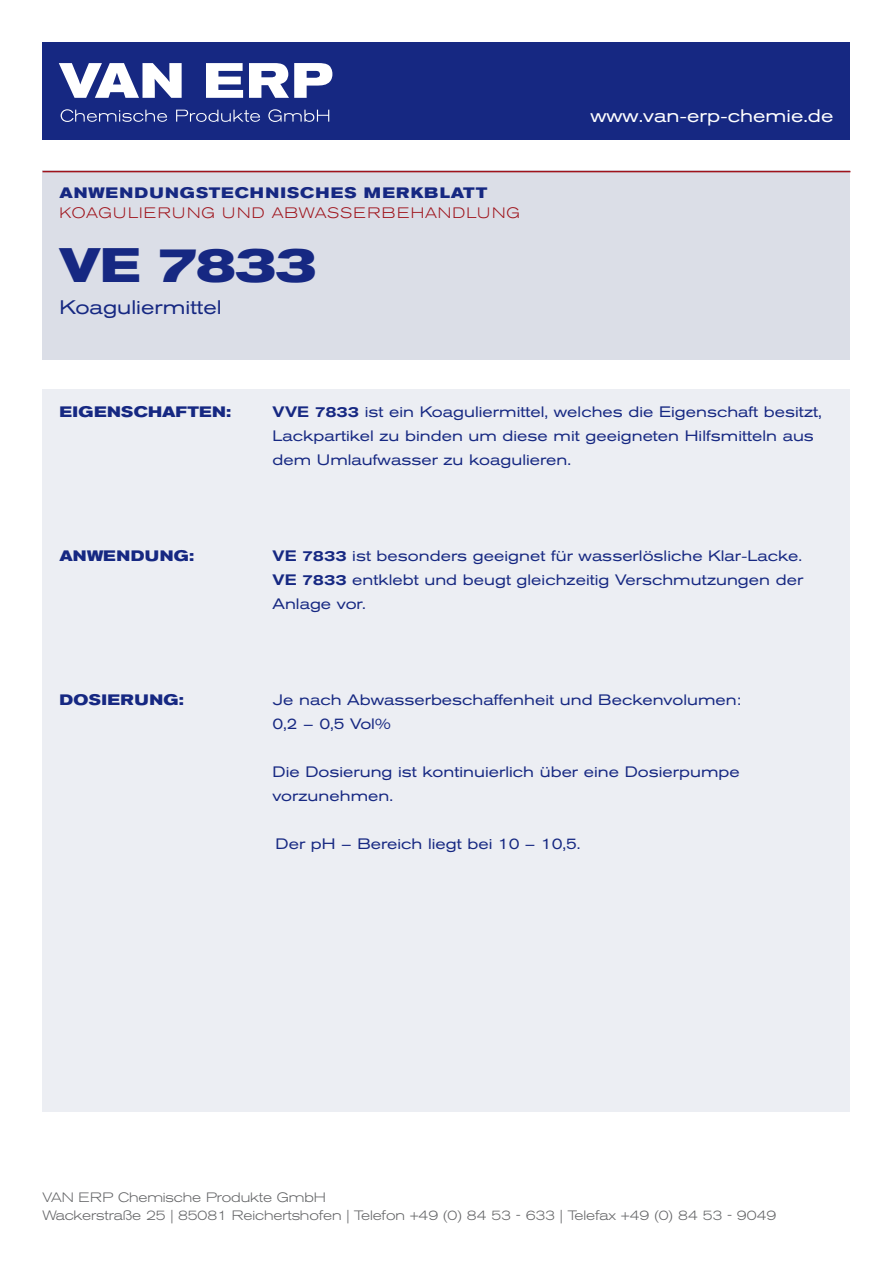
<style>
.page{position:relative;width:893px;height:1263px;background:#fff}
.page>*{position:absolute;margin:0;border:0;box-sizing:border-box;transform-origin:0 0}
.t1{font:700 expanded 48px "Akzidenz Grotesk BE";letter-spacing:-.01em;color:#162882}
.t2{font:expanded 19.5px "Akzidenz Grotesk BE";color:#162882}
.t3{font:expanded 18px "Akzidenz Grotesk BE";color:#fff}
.t4{font:expanded 15px/24px "Akzidenz Grotesk BE";color:#162882}
.t5{font:300 expanded 15px "Akzidenz Grotesk BE";letter-spacing:.07em;color:#9f141c}
.t6{font:700 expanded 15px "Akzidenz Grotesk BE";letter-spacing:.07em;color:#162882}
.t7{font:700 expanded 15px "Akzidenz Grotesk BE";letter-spacing:.02em;color:#162882}
.t8{font:700 expanded 15px "Akzidenz Grotesk BE";letter-spacing:.03em;color:#162882}
.t9{font:300 expanded 13.5px/18px "Akzidenz Grotesk BE";letter-spacing:-.01em;color:#646567}
.s1{font-weight:500}
</style>
<div class="page">
<div style="left:43px;top:43px;width:807px;height:97px;background:#162882"></div>
<svg style="left:59px;top:63px;width:123px;height:35px"></svg>
<svg style="left:206px;top:63px;width:37px;height:35px"></svg>
<svg style="left:249px;top:63px;width:83px;height:35px"></svg>
<svg style="left:61px;top:109px;width:106px;height:13px"></svg>
<svg style="left:176px;top:110px;width:84px;height:12px"></svg>
<svg style="left:268px;top:109px;width:61px;height:13px"></svg>
<div style="left:43px;top:170px;width:807px;height:189px;background:#dbdee7"></div>
<div style="left:43px;top:389px;width:807px;height:723px;background:#eceef3"></div>
<hr style="left:43px;top:171px;width:807px;height:1px;background:#9f141c">
<p class="t6" style="left:60px;top:184px;width:429px">ANWENDUNGSTECHNISCHES MERKBLATT</p>
<p class="t5" style="left:60px;top:204px;width:142px">Koagulierung</p>
<p class="t5" style="left:222px;top:204px;width:189px">un d Abwasserbehan</p>
<p class="t5" style="left:452px;top:204px;width:54px">dlung</p>
<h1 class="t1" style="left:60px;top:238px;width:260px">VE 7833</h1>
<h2 class="t2" style="left:60px;top:295px;width:164px">Koaguliermittel</h2>
<p class="t3" style="left:590px;top:105px;width:245px">www.van-erp-chemie.de</p>
<p class="t7" style="left:60px;top:403px;width:173px">EIGENSCHAFTEN:</p>
<p class="t4" style="left:273px;top:400px;width:551px"><span class="s1">VVE 7833</span> ist ein Koaguliermittel, welches die Eigenschaft besitzt,<br>Lackpartikel zu binden um diese mit geeigneten Hilfsmitteln aus dem Umlaufwasser zu koagulieren.</p>
<p class="t7" style="left:60px;top:547px;width:136px">ANWENDUNG:</p>
<p class="t4" style="left:273px;top:544px;width:532px;text-align:justify"><span class="s1">VE 7833</span> ist besonders geeignet für wasserlösliche Klar-Lacke.<br><span class="s1">VE 7833</span> entklebt und beugt gleichzeitig Verschmutzungen der Anlage vor.</p>
<p class="t8" style="left:60px;top:691px;width:126px">DOSIERUNG:</p>
<p class="t4" style="left:273px;top:688px;width:470px">Je nach Abwasserbeschaffenheit und Beckenvolumen:<br>0,2 – 0,5 Vol%</p>
<p class="t4" style="left:273px;top:760px;width:469px">Die Dosierung ist kontinuierlich über eine Dosierpumpe vorzunehmen.</p>
<p class="t4" style="left:276px;top:832px;width:307px">Der pH – Bereich liegt bei 10 – 10,5.</p>
<p class="t9" style="left:43px;top:1189px;width:735px">VAN ERP Chemische Produkte GmbH<br>Wackerstraße 25 | 85081 Reichertshofen | Telefon +49 (0) 84 53 - 633 | Telefax +49 (0) 84 53 - 9049</p>
</div>
